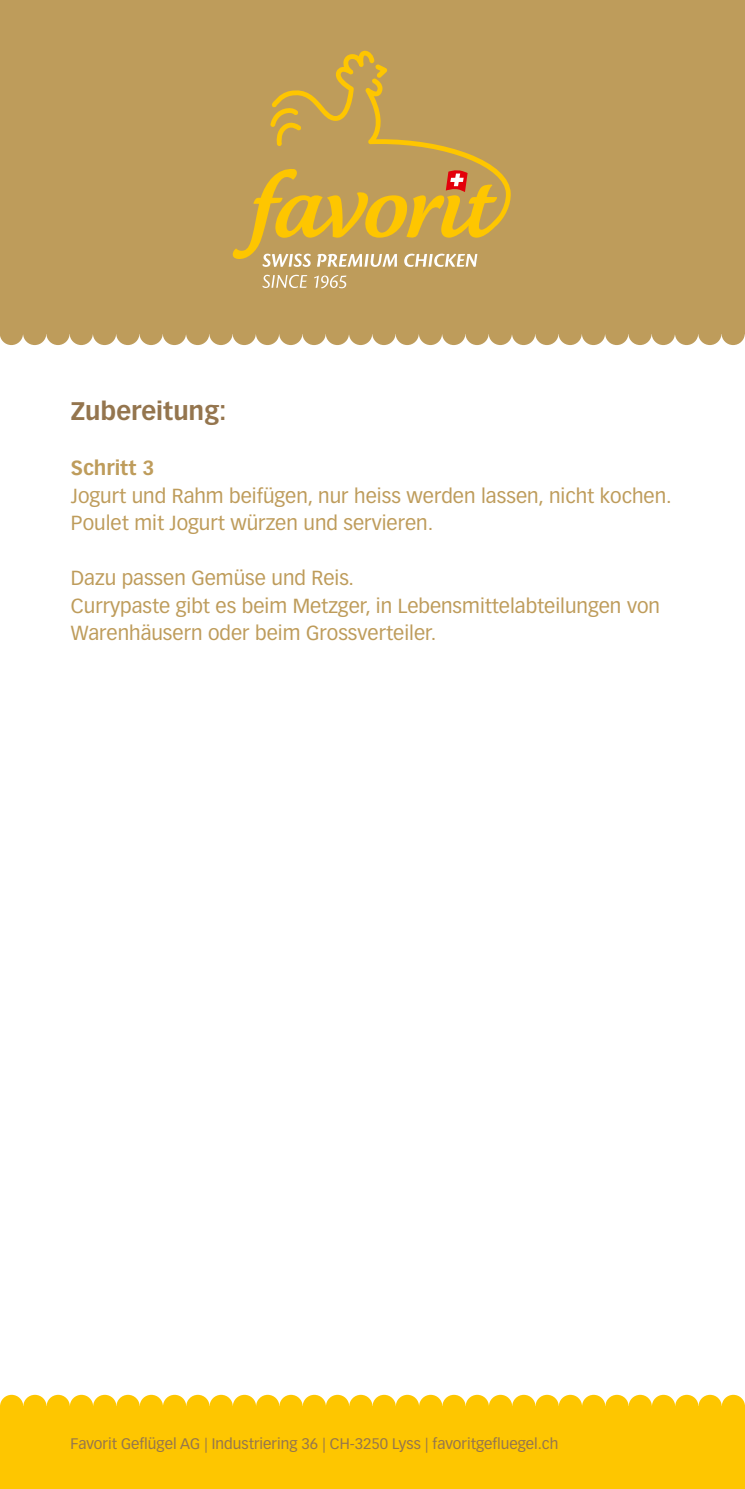
<style>
.page{position:relative;width:745px;height:1489px;background:#fff}
.page>*{position:absolute;margin:0;border:0;box-sizing:border-box;transform-origin:0 0}
.t1{font:700 25px "Vectora LT Std";color:#94754e}
.t2{font:20px/27.5px "Vectora LT Std";color:#be9c5b}
.t3{font:700 20px "Vectora LT Std";color:#be9c5b}
.t4{font:15px "Vectora LT Std";color:#94754e}
</style>
<div class="page">
<div style="left:0;top:1406px;width:744px;height:82px;background:#fec600"></div>
<div style="left:256px;top:322px;width:23px;height:23px;background:#be9c5b;border-radius:50%"></div>
<div style="left:93px;top:322px;width:23px;height:23px;background:#be9c5b;border-radius:50%"></div>
<div style="left:279px;top:322px;width:23px;height:23px;background:#be9c5b;border-radius:50%"></div>
<div style="left:116px;top:322px;width:23px;height:23px;background:#be9c5b;border-radius:50%"></div>
<div style="left:209px;top:322px;width:23px;height:23px;background:#be9c5b;border-radius:50%"></div>
<div style="left:46px;top:322px;width:24px;height:23px;background:#be9c5b;border-radius:50%"></div>
<div style="left:163px;top:322px;width:23px;height:23px;background:#be9c5b;border-radius:50%"></div>
<div style="left:0;top:322px;width:23px;height:23px;background:#be9c5b;border-radius:50%"></div>
<div style="left:232px;top:322px;width:24px;height:23px;background:#be9c5b;border-radius:50%"></div>
<div style="left:70px;top:322px;width:23px;height:23px;background:#be9c5b;border-radius:50%"></div>
<div style="left:186px;top:322px;width:23px;height:23px;background:#be9c5b;border-radius:50%"></div>
<div style="left:23px;top:322px;width:23px;height:23px;background:#be9c5b;border-radius:50%"></div>
<div style="left:139px;top:322px;width:24px;height:23px;background:#be9c5b;border-radius:50%"></div>
<div style="left:558px;top:322px;width:23px;height:23px;background:#be9c5b;border-radius:50%"></div>
<div style="left:395px;top:322px;width:23px;height:23px;background:#be9c5b;border-radius:50%"></div>
<div style="left:581px;top:322px;width:23px;height:23px;background:#be9c5b;border-radius:50%"></div>
<div style="left:418px;top:322px;width:24px;height:23px;background:#be9c5b;border-radius:50%"></div>
<div style="left:511px;top:322px;width:24px;height:23px;background:#be9c5b;border-radius:50%"></div>
<div style="left:349px;top:322px;width:23px;height:23px;background:#be9c5b;border-radius:50%"></div>
<div style="left:465px;top:322px;width:23px;height:23px;background:#be9c5b;border-radius:50%"></div>
<div style="left:302px;top:322px;width:23px;height:23px;background:#be9c5b;border-radius:50%"></div>
<div style="left:535px;top:322px;width:23px;height:23px;background:#be9c5b;border-radius:50%"></div>
<div style="left:372px;top:322px;width:23px;height:23px;background:#be9c5b;border-radius:50%"></div>
<div style="left:488px;top:322px;width:23px;height:23px;background:#be9c5b;border-radius:50%"></div>
<div style="left:325px;top:322px;width:24px;height:23px;background:#be9c5b;border-radius:50%"></div>
<div style="left:442px;top:322px;width:23px;height:23px;background:#be9c5b;border-radius:50%"></div>
<div style="left:697px;top:322px;width:24px;height:23px;background:#be9c5b;border-radius:50%"></div>
<div style="left:721px;top:322px;width:23px;height:23px;background:#be9c5b;border-radius:50%"></div>
<svg style="left:744px;top:322px;width:1px;height:16px"></svg>
<div style="left:651px;top:322px;width:23px;height:23px;background:#be9c5b;border-radius:50%"></div>
<div style="left:604px;top:322px;width:24px;height:23px;background:#be9c5b;border-radius:50%"></div>
<div style="left:674px;top:322px;width:23px;height:23px;background:#be9c5b;border-radius:50%"></div>
<div style="left:628px;top:322px;width:23px;height:23px;background:#be9c5b;border-radius:50%"></div>
<div style="left:0;top:0;width:744px;height:333px;background:#be9c5b"></div>
<svg style="left:262px;top:275px;width:45px;height:13px"></svg>
<svg style="left:314px;top:275px;width:32px;height:13px"></svg>
<svg style="left:232px;top:51px;width:278px;height:216px"></svg>
<div style="left:256px;top:1394px;width:23px;height:23px;background:#fec600;border-radius:50%"></div>
<div style="left:93px;top:1394px;width:23px;height:23px;background:#fec600;border-radius:50%"></div>
<div style="left:279px;top:1394px;width:23px;height:23px;background:#fec600;border-radius:50%"></div>
<div style="left:116px;top:1394px;width:24px;height:23px;background:#fec600;border-radius:50%"></div>
<div style="left:209px;top:1394px;width:24px;height:23px;background:#fec600;border-radius:50%"></div>
<div style="left:47px;top:1394px;width:23px;height:23px;background:#fec600;border-radius:50%"></div>
<div style="left:163px;top:1394px;width:23px;height:23px;background:#fec600;border-radius:50%"></div>
<div style="left:0;top:1394px;width:23px;height:23px;background:#fec600;border-radius:50%"></div>
<div style="left:233px;top:1394px;width:23px;height:23px;background:#fec600;border-radius:50%"></div>
<div style="left:70px;top:1394px;width:23px;height:23px;background:#fec600;border-radius:50%"></div>
<div style="left:186px;top:1394px;width:23px;height:23px;background:#fec600;border-radius:50%"></div>
<div style="left:23px;top:1394px;width:24px;height:23px;background:#fec600;border-radius:50%"></div>
<div style="left:140px;top:1394px;width:23px;height:23px;background:#fec600;border-radius:50%"></div>
<div style="left:558px;top:1394px;width:23px;height:23px;background:#fec600;border-radius:50%"></div>
<div style="left:395px;top:1394px;width:24px;height:23px;background:#fec600;border-radius:50%"></div>
<div style="left:581px;top:1394px;width:24px;height:23px;background:#fec600;border-radius:50%"></div>
<div style="left:419px;top:1394px;width:23px;height:23px;background:#fec600;border-radius:50%"></div>
<div style="left:512px;top:1394px;width:23px;height:23px;background:#fec600;border-radius:50%"></div>
<div style="left:349px;top:1394px;width:23px;height:23px;background:#fec600;border-radius:50%"></div>
<div style="left:465px;top:1394px;width:23px;height:23px;background:#fec600;border-radius:50%"></div>
<div style="left:302px;top:1394px;width:24px;height:23px;background:#fec600;border-radius:50%"></div>
<div style="left:535px;top:1394px;width:23px;height:23px;background:#fec600;border-radius:50%"></div>
<div style="left:372px;top:1394px;width:23px;height:23px;background:#fec600;border-radius:50%"></div>
<div style="left:488px;top:1394px;width:24px;height:23px;background:#fec600;border-radius:50%"></div>
<div style="left:326px;top:1394px;width:23px;height:23px;background:#fec600;border-radius:50%"></div>
<div style="left:442px;top:1394px;width:23px;height:23px;background:#fec600;border-radius:50%"></div>
<div style="left:698px;top:1394px;width:23px;height:23px;background:#fec600;border-radius:50%"></div>
<div style="left:721px;top:1394px;width:23px;height:23px;background:#fec600;border-radius:50%"></div>
<svg style="left:744px;top:1402px;width:1px;height:15px"></svg>
<div style="left:651px;top:1394px;width:23px;height:23px;background:#fec600;border-radius:50%"></div>
<div style="left:605px;top:1394px;width:23px;height:23px;background:#fec600;border-radius:50%"></div>
<div style="left:674px;top:1394px;width:24px;height:23px;background:#fec600;border-radius:50%"></div>
<div style="left:628px;top:1394px;width:23px;height:23px;background:#fec600;border-radius:50%"></div>
<p class="t1" style="left:71px;top:396px;width:157px">Zubereitung:</p>
<p class="t3" style="left:71px;top:456px;width:85px">Schritt 3</p>
<p class="t2" style="left:71px;top:482px;width:602px">Jogurt und Rahm beifügen, nur heiss werden lassen, nicht kochen.<br>Poulet mit Jogurt würzen und servieren.</p>
<p class="t2" style="left:71px;top:564px;width:590px">Dazu passen Gemüse und Reis.<br>Currypaste gibt es beim Metzger, in Lebensmittelabteilungen von<br>Warenhäusern oder beim Grossverteiler.</p>
<p class="t4" style="left:71px;top:1434px;width:489px">Favorit Geflügel AG | Industriering 36 | CH-3250 Lyss | favoritgefluegel.ch</p>
</div>
